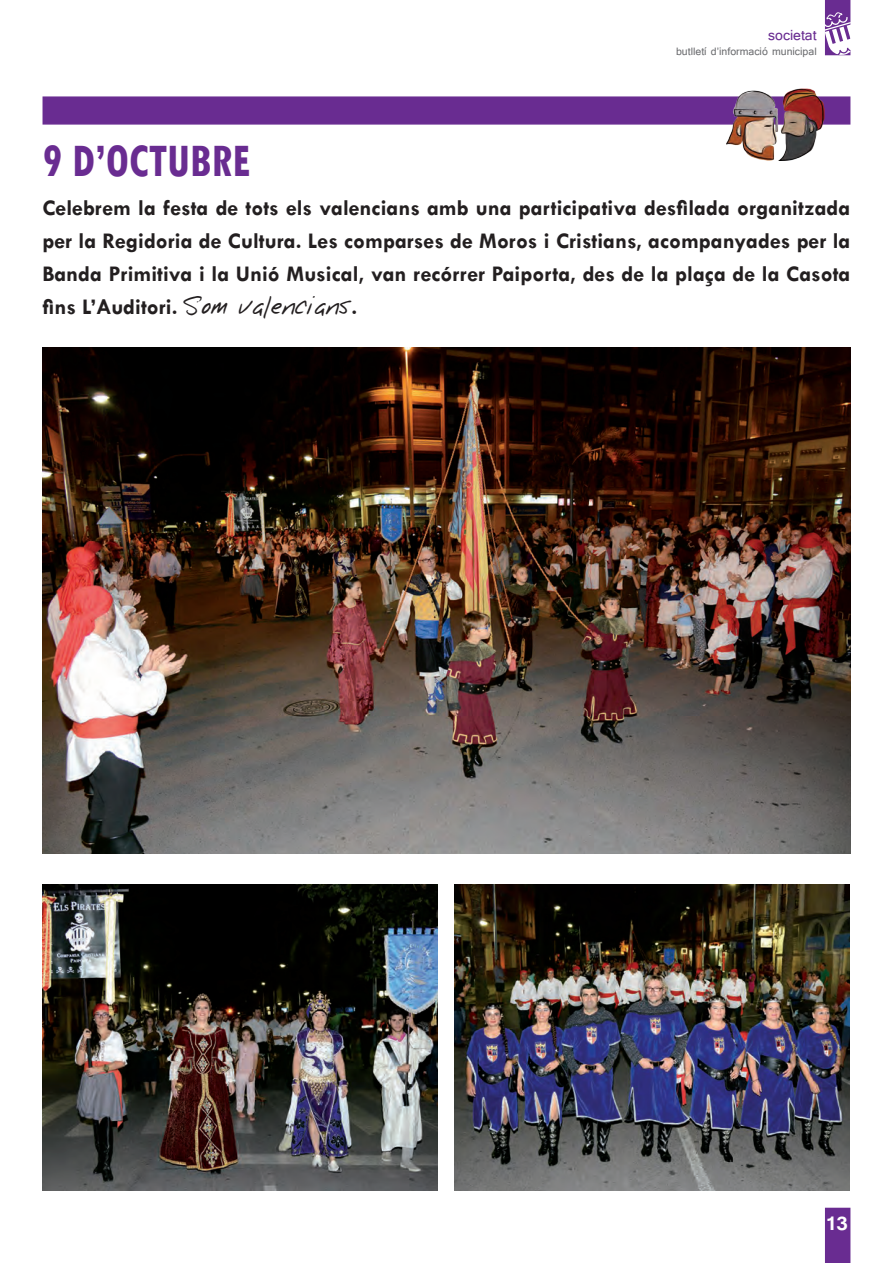
<style>
.page{position:relative;width:893px;height:1263px;background:#fff}
.page>*{position:absolute;margin:0;border:0;box-sizing:border-box;transform-origin:0 0}
.t1{font:700 condensed 49.5px "Tw Cen";color:#692c91;scale:.91 1}
.t2{font:700 24px "Tunga";color:#fff}
.t3{font:700 22.5px/33px "Tw Cen";color:#231f20;text-align:justify}
.t4{font:18px "Tunga";color:#692c91}
.t5{font:13.5px "Tunga";color:#6c6d70}
.s1{font-family:"Notepad";font-weight:400}
</style>
<div class="page">
<svg style="left:825px;top:0;width:26px;height:55px"></svg>
<svg style="left:825px;top:1208px;width:25px;height:55px"></svg>
<div style="left:43px;top:96px;width:807px;height:29px;background:#692c91;border:2px solid #692c91"></div>
<img style="left:455px;top:885px;width:394px;height:306px">
<img style="left:43px;top:347px;width:807px;height:507px">
<img style="left:43px;top:885px;width:394px;height:306px">
<img style="left:726px;top:89px;width:99px;height:72px">
<h1 class="t1" style="left:43px;top:130px;width:230px">9 D’OCTUBRE</h1>
<p class="t4" style="left:768px;top:23px;width:50px">societat</p>
<p class="t5" style="left:676px;top:42px;width:142px">butlletí d’informació municipal</p>
<p class="t3" style="left:43px;top:191px;width:809px">Celebrem la festa de tots els valencians amb una participativa desfilada organitzada per la Regidoria de Cultura. Les comparses de Moros i Cristians, acompanyades per la Banda Primitiva i la Unió Musical, van recórrer Paiporta, des de la plaça de la Casota fins L’Auditori. <span class="s1">Som valencians</span>.</p>
<p class="t2" style="left:825px;top:1208px;width:24px">13</p>
</div>
